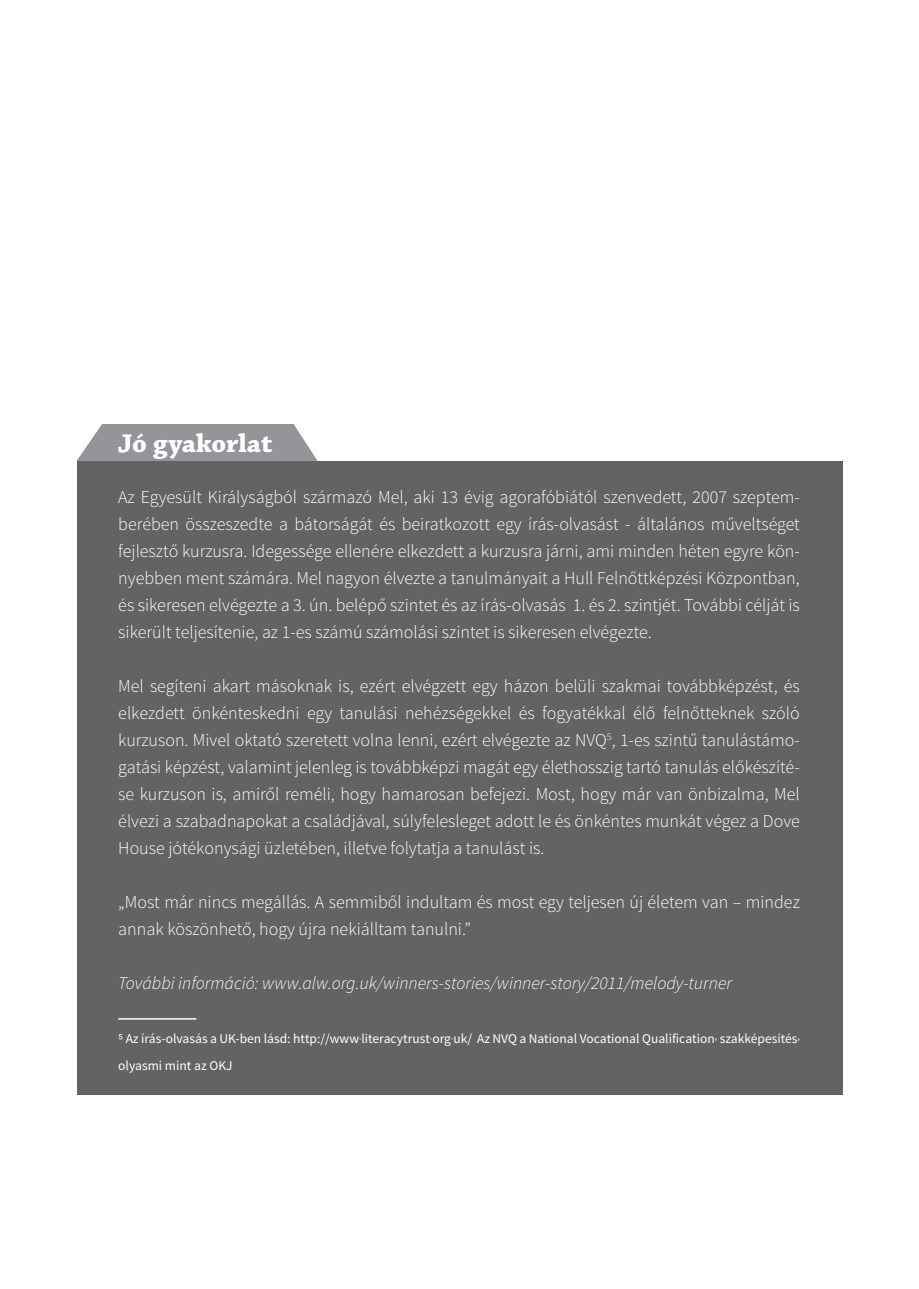
<style>
.page{position:relative;width:919px;height:1289px;background:#fff}
.page>*{position:absolute;margin:0;border:0;box-sizing:border-box;transform-origin:0 0}
.otsikko{font:700 27px "Chaparral Pro";color:#fff}
.boksi{font:300 18px/27px "Source Sans Pro";color:#fff;text-align:justify}
.boksi-2{font:italic 300 18px "Source Sans Pro";color:#fff}
.boksi-3{font:13.35px/27px "Source Sans Pro";color:#fff}
.s1{font-size:13.5px}
</style>
<div class="page">
<div style="left:77px;top:461px;width:765px;height:633px;background:#636366"></div>
<svg style="left:77px;top:424px;width:240px;height:37px;background:#9d9fa2"></svg>
<hr style="left:118px;top:1018px;width:78px;height:1px;background:#fff">
<p class="otsikko" style="left:118px;top:427px;width:156px">Jó gyakorlat</p>
<p class="boksi" style="left:118px;top:483px;width:683px">Az Egyesült Királyságból származó Mel, aki 13 évig agorafóbiától szenvedett, 2007 szeptem&shy;berében összeszedte a bátorságát és beiratkozott egy írás-olvasást - általános műveltséget fejlesztő kurzusra. Idegessége ellenére elkezdett a kurzusra járni, ami minden héten egyre kön&shy;nyebben ment számára. Mel nagyon élvezte a tanulmányait a Hull Felnőttképzési Központban, és sikeresen elvégezte a 3. ún. belépő szintet és az írás-olvasás 1. és 2. szintjét. További célját is sikerült teljesítenie, az 1-es számú számolási szintet is sikeresen elvégezte.</p>
<p class="boksi" style="left:118px;top:672px;width:683px">Mel segíteni akart másoknak is, ezért elvégzett egy házon belüli szakmai továbbképzést, és elkezdett önkénteskedni egy tanulási nehézségekkel és fogyatékkal élő felnőtteknek szóló kurzuson. Mivel oktató szeretett volna lenni, ezért elvégezte az NVQ<sup>5</sup>, 1-es szintű tanulástámo&shy;gatási képzést, valamint jelenleg is továbbképzi magát egy élethosszig tartó tanulás előkészíté&shy;se kurzuson is, amiről reméli, hogy hamarosan befejezi. Most, hogy már van önbizalma, Mel élvezi a szabadnapokat a családjával, súlyfelesleget adott le és önkéntes munkát végez a Dove House jótékonysági üzletében, illetve folytatja a tanulást is.</p>
<p class="boksi" style="left:118px;top:888px;width:683px">„Most már nincs megállás. A semmiből indultam és most egy teljesen új életem van – mindez annak köszönhető, hogy újra nekiálltam tanulni.”</p>
<p class="boksi-2" style="left:118px;top:972px;width:615px">További információ: www.alw.org.uk/winners-stories/winner-story/2011/melody-turner</p>
<p class="boksi-3" style="left:118px;top:1025px;width:683px"><span class="s1">5</span> Az írás-olvasás a UK-ben lásd: http://www.literacytrust.org.uk/ Az NVQ a National Vocational Qualification, szakképesítés, olyasmi mint az OKJ</p>
</div>
